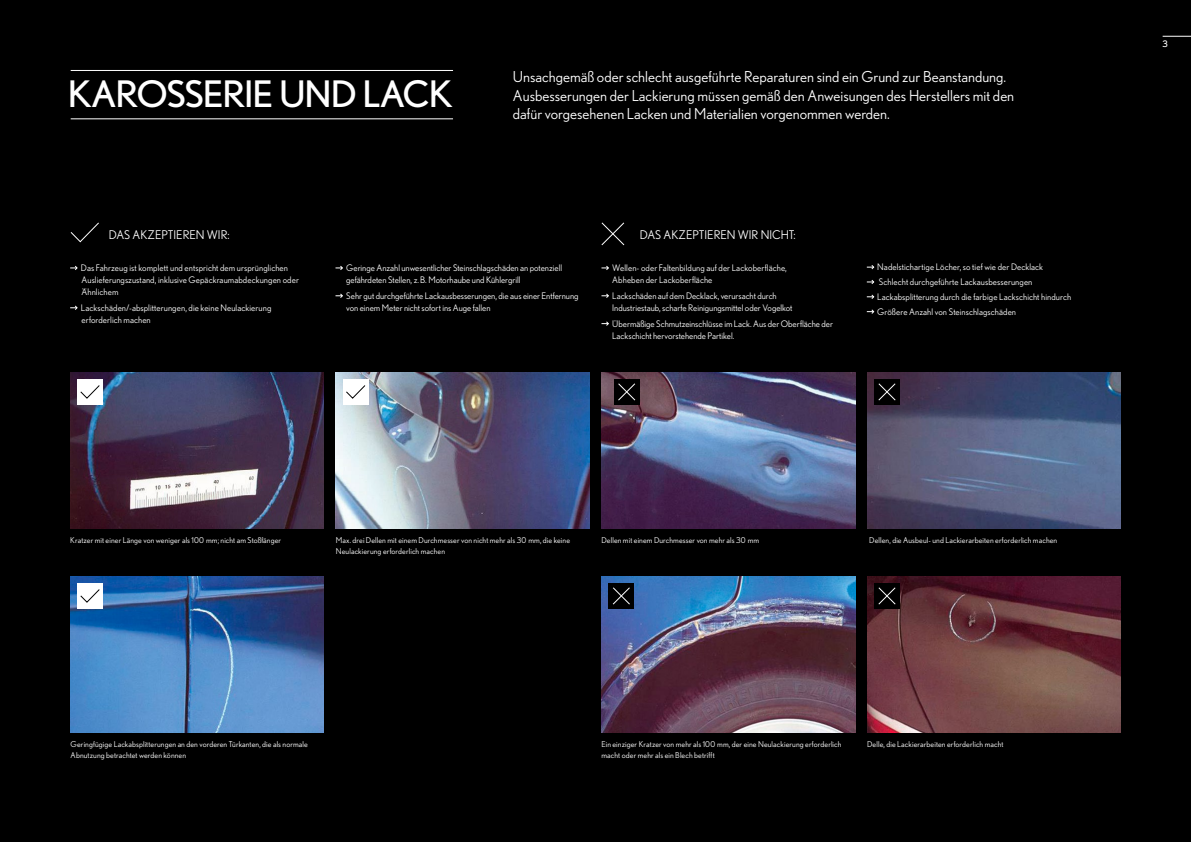
<style>
.page{position:relative;width:1191px;height:842px;background:#000}
.page>*{position:absolute;margin:0;border:0;box-sizing:border-box;transform-origin:0 0}
.t1{font:36.5px "Nobel";letter-spacing:-.03em;color:#fff}
.t2{font:15px/18.4px "Nobel";color:#fff}
.t3{font:12px "Nobel";color:#fff}
.t4{font:9px/12px "Nobel";color:#fff}
.t5{font:9px "Nobel";color:#fff}
.t6{font:8px/11px "Nobel";letter-spacing:.01em;color:#fff}
</style>
<div class="page">
<svg style="left:70px;top:265px;width:8px;height:5px"></svg>
<svg style="left:70px;top:305px;width:8px;height:5px"></svg>
<svg style="left:335px;top:265px;width:8px;height:5px"></svg>
<svg style="left:335px;top:293px;width:8px;height:5px"></svg>
<svg style="left:601px;top:265px;width:8px;height:5px"></svg>
<svg style="left:601px;top:293px;width:8px;height:5px"></svg>
<svg style="left:601px;top:321px;width:8px;height:5px"></svg>
<svg style="left:867px;top:265px;width:7px;height:5px"></svg>
<svg style="left:867px;top:279px;width:7px;height:5px"></svg>
<svg style="left:867px;top:294px;width:7px;height:5px"></svg>
<svg style="left:867px;top:309px;width:7px;height:5px"></svg>
<svg style="left:70px;top:222px;width:29px;height:20px"></svg>
<img style="left:70px;top:576px;width:254px;height:156px">
<img style="left:601px;top:576px;width:254px;height:156px">
<img style="left:867px;top:576px;width:253px;height:156px">
<img style="left:70px;top:372px;width:254px;height:156px">
<img style="left:601px;top:372px;width:254px;height:156px">
<img style="left:336px;top:372px;width:253px;height:156px">
<img style="left:867px;top:372px;width:253px;height:156px">
<svg style="left:601px;top:222px;width:23px;height:24px"></svg>
<div style="left:77px;top:379px;width:26px;height:26px;background:#fff"></div>
<svg style="left:80px;top:385px;width:20px;height:14px"></svg>
<div style="left:343px;top:379px;width:25px;height:26px;background:#fff"></div>
<svg style="left:346px;top:385px;width:20px;height:14px"></svg>
<div style="left:77px;top:583px;width:26px;height:26px;background:#fff"></div>
<svg style="left:80px;top:589px;width:20px;height:14px"></svg>
<div style="left:614px;top:379px;width:25px;height:26px;background:#000"></div>
<svg style="left:618px;top:383px;width:17px;height:18px"></svg>
<div style="left:874px;top:379px;width:25px;height:26px;background:#000"></div>
<svg style="left:878px;top:383px;width:18px;height:18px"></svg>
<div style="left:608px;top:583px;width:26px;height:26px;background:#000"></div>
<svg style="left:612px;top:587px;width:18px;height:18px"></svg>
<div style="left:874px;top:583px;width:25px;height:26px;background:#000"></div>
<svg style="left:878px;top:587px;width:18px;height:18px"></svg>
<svg style="left:1162px;top:36px;width:29px;height:1px"></svg>
<hr style="left:71px;top:70px;width:382px;height:1px;background:#fff">
<hr style="left:71px;top:119px;width:382px;height:1px;background:#fff">
<h1 class="t1" style="left:68px;top:73px;width:387px">KAROSSERIE UND LACK</h1>
<p class="t2" style="left:513px;top:68px;width:503px">Unsachgemäß oder schlecht ausgeführte Reparaturen sind ein Grund zur Beanstandung.<br>Ausbesserungen der Lackierung müssen gemäß den Anweisungen des Herstellers mit den dafür vorgesehenen Lacken und Materialien vorgenommen werden.</p>
<h3 class="t3" style="left:109px;top:228px;width:122px">DAS AKZEPTIEREN WIR:</h3>
<h3 class="t3" style="left:640px;top:228px;width:157px">DAS AKZEPTIEREN WIR NICHT:</h3>
<p class="t4" style="left:81px;top:262px;width:219px">Das Fahrzeug ist komplett und entspricht dem ursprünglichen<br>Auslieferungszustand, inklusive Gepäckraumabdeckungen oder<br>Ähnlichem</p>
<p class="t4" style="left:81px;top:302px;width:192px">Lackschäden/-absplitterungen, die keine Neulackierung erforderlich machen</p>
<p class="t4" style="left:346px;top:262px;width:217px">Geringe Anzahl unwesentlicher Steinschlagschäden an potenziell gefährdeten Stellen, z.B. Motorhaube und Kühlergrill</p>
<p class="t4" style="left:346px;top:290px;width:234px">Sehr gut durchgeführte Lackausbesserungen, die aus einer Entfernung von einem Meter nicht sofort ins Auge fallen</p>
<p class="t4" style="left:612px;top:262px;width:176px">Wellen- oder Faltenbildung auf der Lackoberfläche,<br>Abheben der Lackoberfläche</p>
<p class="t4" style="left:612px;top:290px;width:182px">Lackschäden auf dem Decklack, verursacht durch<br>Industriestaub, scharfe Reinigungsmittel oder Vogelkot</p>
<p class="t4" style="left:612px;top:317px;width:222px">Übermäßige Schmutzeinschlüsse im Lack. Aus der Oberfläche der<br>Lackschicht hervorstehende Partikel.</p>
<p class="t4" style="left:877px;top:260px;width:195px;line-height:14.8px">Nadelstichartige Löcher, so tief wie der Decklack Schlecht durchgeführte Lackausbesserungen Lackabsplitterung durch die farbige Lackschicht hindurch Größere Anzahl von Steinschlagschäden</p>
<p class="t6" style="left:70px;top:535px;width:212px">Kratzer mit einer Länge von weniger als 100 mm; nicht am Stoßfänger</p>
<p class="t6" style="left:336px;top:535px;width:236px">Max. drei Dellen mit einem Durchmesser von nicht mehr als 30 mm, die keine</p>
<p class="t6" style="left:601px;top:535px;width:159px">Dellen mit einem Durchmesser von mehr als 30 mm</p>
<p class="t6" style="left:336px;top:546px;width:111px">Neulackierung erforderlich machen</p>
<p class="t6" style="left:869px;top:535px;width:189px">Dellen, die Ausbeul- und Lackierarbeiten erforderlich machen</p>
<p class="t6" style="left:71px;top:739px;width:239px">Geringfügige Lackabsplitterungen an den vorderen Türkanten, die als normale<br>Abnutzung betrachtet werden können</p>
<p class="t6" style="left:601px;top:739px;width:241px">Ein einziger Kratzer von mehr als 100 mm, der eine Neulackierung erforderlich macht oder mehr als ein Blech betrifft</p>
<p class="t6" style="left:867px;top:739px;width:138px">Delle, die Lackierarbeiten erforderlich macht</p>
<p class="t5" style="left:1162px;top:38px;width:7px">3</p>
</div>
